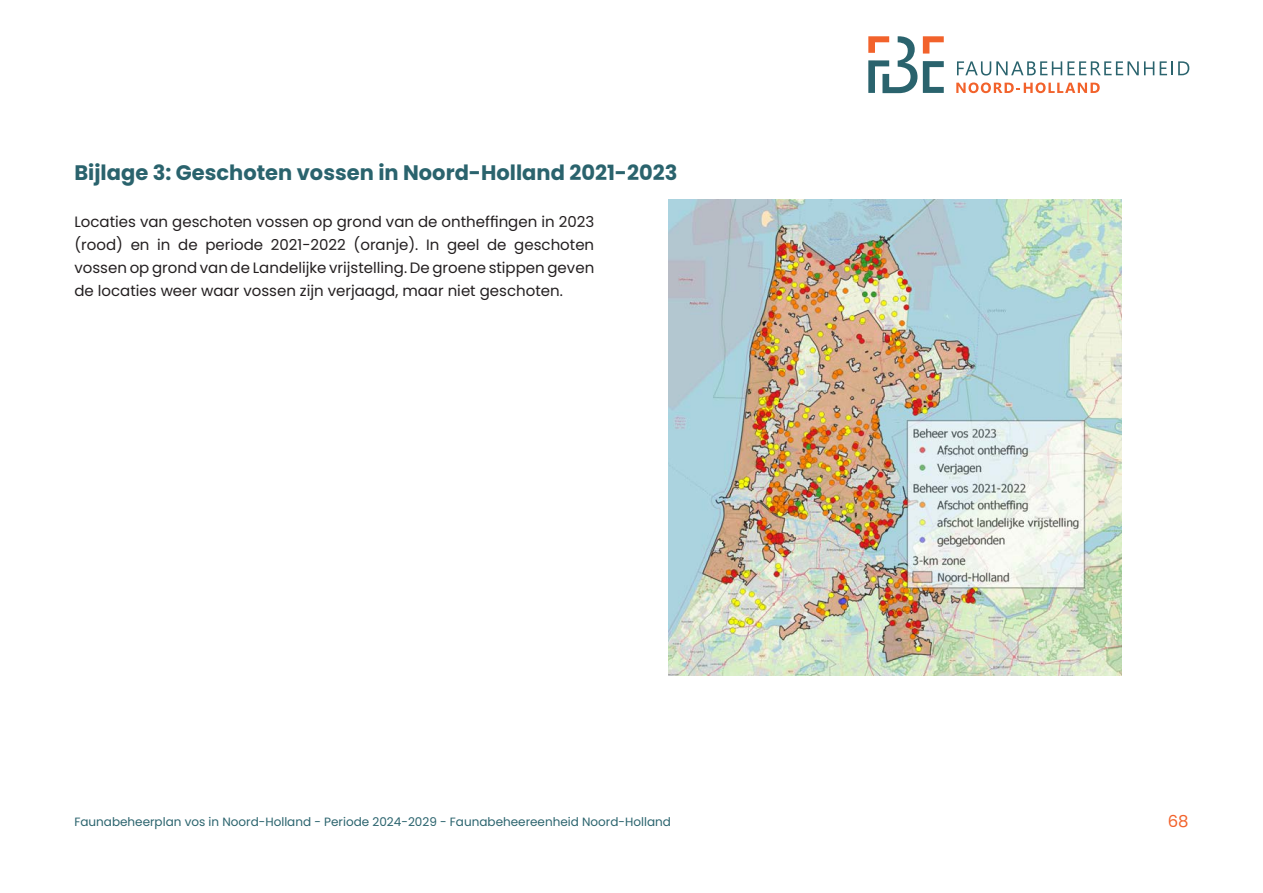
<style>
.page{position:relative;width:1263px;height:893px;background:#fff}
.page>*{position:absolute;margin:0;border:0;box-sizing:border-box;transform-origin:0 0}
.t1{font:700 21px "Poppins";color:#2a636d}
.t2{font:16.5px "Poppins";color:#f2622b}
.t3{font:15px/23.2px "Poppins";color:#231f20;text-align:justify}
.t4{font:12px "Poppins";color:#2a636d}
</style>
<div class="page">
<svg style="left:868px;top:36px;width:49px;height:57px"></svg>
<svg style="left:923px;top:61px;width:21px;height:32px"></svg>
<svg style="left:923px;top:36px;width:21px;height:18px"></svg>
<svg style="left:957px;top:61px;width:197px;height:15px"></svg>
<svg style="left:1160px;top:61px;width:29px;height:14px"></svg>
<svg style="left:956px;top:82px;width:144px;height:11px"></svg>
<img style="left:669px;top:200px;width:452px;height:476px">
<p class="t1" style="left:74px;top:161px;width:605px">Bijlage 3: Geschoten vossen in Noord-Holland 2021-2023</p>
<p class="t3" style="left:74px;top:210px;width:521px">Locaties van geschoten vossen op grond van de ontheffingen in 2023 (rood) en in de periode 2021-2022 (oranje). In geel de geschoten vossen op grond van de Landelijke vrijstelling. De groene stippen geven de locaties weer waar vossen zijn verjaagd, maar niet geschoten.</p>
<p class="t4" style="left:74px;top:815px;width:598px">Faunabeheerplan vos in Noord-Holland - Periode 2024-2029 - Faunabeheereenheid Noord-Holland</p>
<p class="t2" style="left:1168px;top:812px;width:22px">68</p>
</div>
